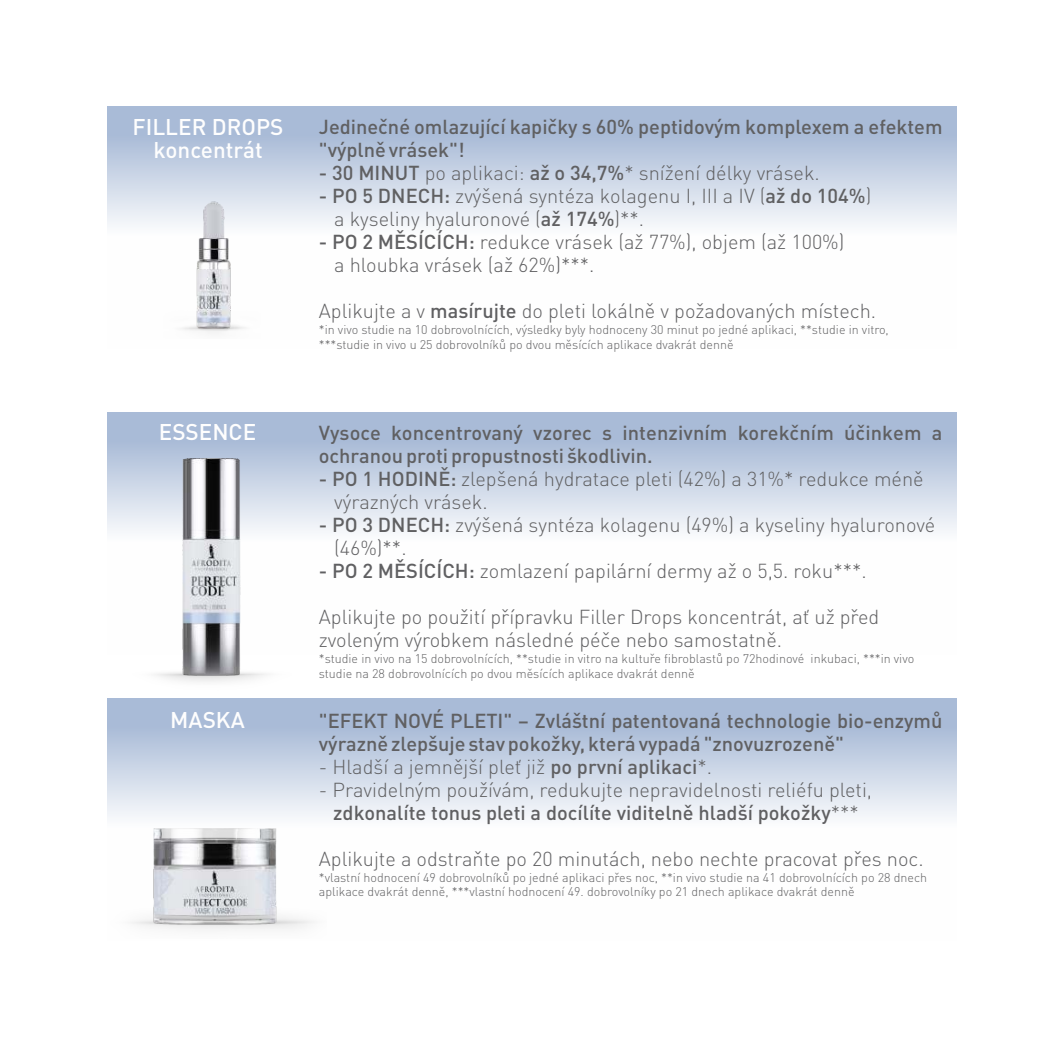
<style>
.page{position:relative;width:1063px;height:1063px;background:#fff}
.page>*{position:absolute;margin:0;border:0;box-sizing:border-box;transform-origin:0 0}
.t1{font:500 22.5px/22.5px "DIN Pro";color:#fefefe;text-align:center}
.t2{font:300 20px/23px "DIN Pro";color:#606062}
.t3{font:500 20px/23px "DIN Pro";color:#606062}
.t4{font:300 12.5px/14.5px "DIN Pro";color:#606062}
.s1{font-weight:500}
</style>
<div class="page">
<svg style="left:107px;top:698px;width:850px;height:119px;background:#c5d1e4"></svg>
<svg style="left:107px;top:412px;width:850px;height:119px;background:#c3cfe3"></svg>
<svg style="left:107px;top:106px;width:850px;height:120px;background:#c4d0e3"></svg>
<img style="left:132px;top:450px;width:160px;height:232px">
<img style="left:164px;top:191px;width:97px;height:142px">
<img style="left:131px;top:828px;width:183px;height:102px">
<p class="t1" style="left:133px;top:118px;width:152px">FILLER DROPS koncentrát</p>
<p class="t1" style="left:159px;top:423px;width:99px">ESSENCE</p>
<p class="t3" style="left:319px;top:117px;width:625px">Jedinečné omlazující kapičky s 60% peptidovým komplexem a efektem "výplně vrásek"!</p>
<p class="t2" style="left:319px;top:163px;width:502px"><span class="s1">- 30 MINUT</span> po aplikaci: <span class="s1">až o 34,7%</span>* snížení délky vrásek.</p>
<p class="t2" style="left:334px;top:186px;width:539px;text-indent:-15px"><span class="s1">- PO 5 DNECH:</span> zvýšená syntéza kolagenu I, III a IV (<span class="s1">až do 104%</span>) a kyseliny hyaluronové (<span class="s1">až 174%</span>)**.</p>
<p class="t2" style="left:334px;top:232px;width:512px;text-indent:-15px"><span class="s1">- PO 2 MĚSÍCÍCH:</span> redukce vrásek (až 77%), objem (až 100%) a hloubka vrásek (až 62%)***.</p>
<p class="t2" style="left:319px;top:301px;width:559px">Aplikujte a v <span class="s1">masírujte</span> do pleti lokálně v požadovaných místech.</p>
<p class="t4" style="left:319px;top:324px;width:572px">*in vivo studie na 10 dobrovolnících, výsledky byly hodnoceny 30 minut po jedné aplikaci, **studie in vitro, ***studie in vivo u 25 dobrovolníků po dvou měsících aplikace dvakrát denně</p>
<p class="t3" style="left:319px;top:424px;width:625px">Vysoce koncentrovaný vzorec s intenzivním korekčním účinkem a ochranou proti propustnosti škodlivin.</p>
<p class="t2" style="left:334px;top:470px;width:591px;text-indent:-15px"><span class="s1">- PO 1 HODINĚ:</span> zlepšená hydratace pleti (42%) a 31%* redukce méně výrazných vrásek.</p>
<p class="t2" style="left:334px;top:516px;width:603px;text-indent:-15px"><span class="s1">- PO 3 DNECH:</span> zvýšená syntéza kolagenu (49%) a kyseliny hyaluronové (46%)**.</p>
<p class="t2" style="left:319px;top:562px;width:549px"><span class="s1">- PO 2 MĚSÍCÍCH:</span> zomlazení papilární dermy až o 5,5. roku***.</p>
<p class="t2" style="left:319px;top:608px;width:562px">Aplikujte po použití přípravku Filler Drops koncentrát, ať už před zvoleným výrobkem následné péče nebo samostatně.</p>
<p class="t4" style="left:319px;top:653px;width:597px">*studie in vivo na 15 dobrovolnících, **studie in vitro na kultuře fibroblastů po 72hodinové inkubaci, ***in vivo studie na 28 dobrovolnících po dvou měsících aplikace dvakrát denně</p>
<p class="t1" style="left:170px;top:711px;width:76px">MASKA</p>
<p class="t3" style="left:319px;top:711px;width:625px">"EFEKT NOVÉ PLETI" – Zvláštní patentovaná technologie bio-enzymů výrazně zlepšuje stav pokožky, která vypadá "znovuzrozeně"</p>
<p class="t2" style="left:319px;top:757px;width:395px">- Hladší a jemnější pleť již <span class="s1">po první aplikaci</span>*.</p>
<p class="t2" style="left:319px;top:780px;width:555px;text-align:center">- Pravidelným používám, redukujte nepravidelnosti reliéfu pleti, <span class="s1">zdkonalíte tonus pleti a docílíte viditelně hladší pokožky</span>***</p>
<p class="t2" style="left:319px;top:849px;width:606px">Aplikujte a odstraňte po 20 minutách, nebo nechte pracovat přes noc.</p>
<p class="t4" style="left:319px;top:871px;width:610px">*vlastní hodnocení 49 dobrovolníků po jedné aplikaci přes noc, **in vivo studie na 41 dobrovolnících po 28 dnech aplikace dvakrát denně, ***vlastní hodnocení 49. dobrovolníky po 21 dnech aplikace dvakrát denně</p>
</div>
